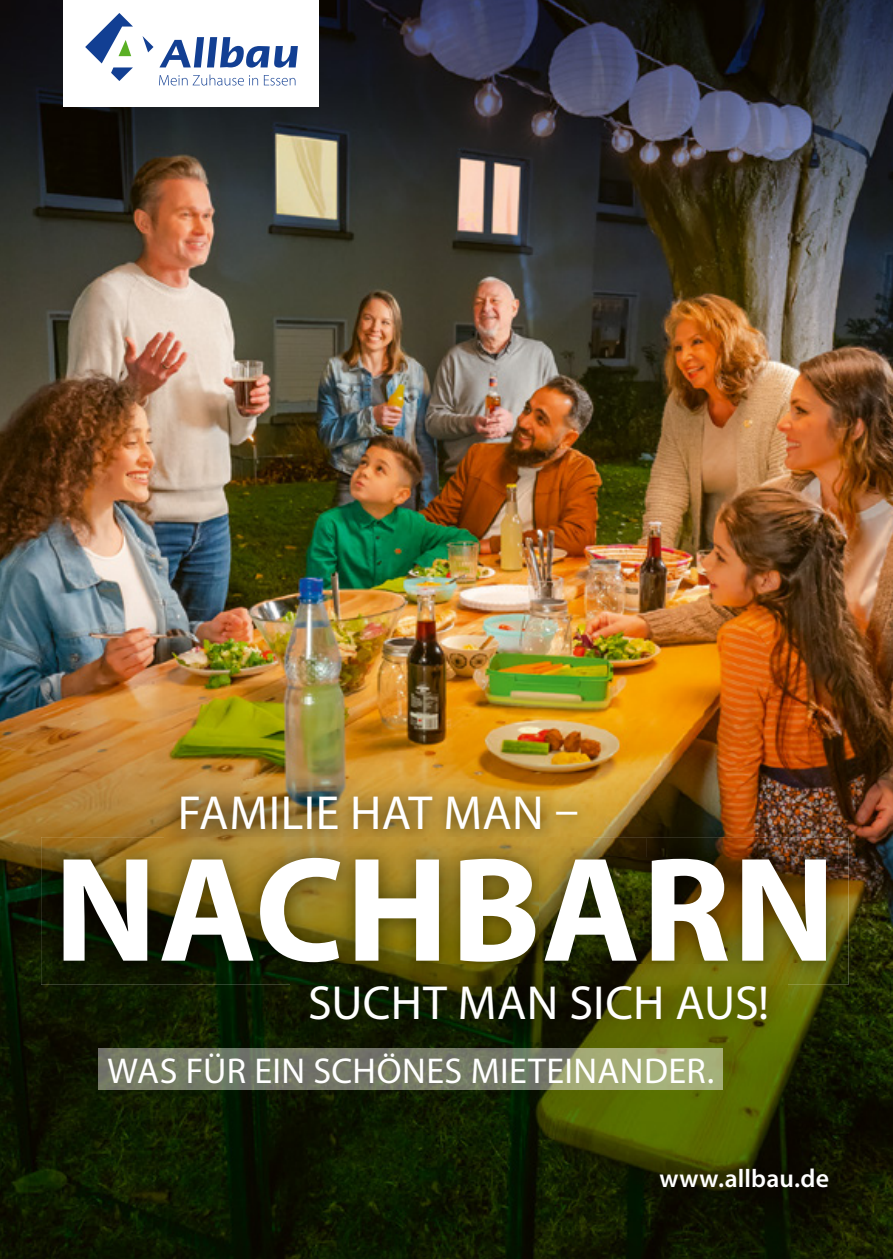
<style>
.page{position:relative;width:893px;height:1259px;background:#fff}
.page>*{position:absolute;margin:0;border:0;box-sizing:border-box;transform-origin:0 0}
.t1{font:700 150px "Myriad Pro";letter-spacing:.01em;color:#fff}
.t2{font:48px "Myriad Pro";letter-spacing:.005em;color:#fff}
.t3{font:36px "Myriad Pro";letter-spacing:.015em;color:#fff}
.t4{font:600 25.5px "Myriad Pro";letter-spacing:.005em;color:#fff}
.s1{font-size:25.8px}
</style>
<div class="page">
<img style="left:0;top:0;width:893px;height:1259px">
<img style="left:99px;top:1048px;width:624px;height:41px">
<img style="left:41px;top:837px;width:303px;height:147px">
<img style="left:344px;top:837px;width:302px;height:127px">
<img style="left:646px;top:837px;width:202px;height:147px">
<img style="left:64px;top:858px;width:762px;height:104px">
<img style="left:165px;top:779px;width:427px;height:66px">
<img style="left:290px;top:964px;width:498px;height:77px">
<div style="left:64px;top:0;width:255px;height:107px;background:#fff"></div>
<svg style="left:85px;top:13px;width:48px;height:68px"></svg>
<svg style="left:143px;top:36px;width:10px;height:16px"></svg>
<svg style="left:159px;top:37px;width:139px;height:31px"></svg>
<svg style="left:159px;top:75px;width:99px;height:11px"></svg>
<svg style="left:264px;top:75px;width:31px;height:10px"></svg>
<p class="t2" style="left:178px;top:784px;width:402px">FAMILIE HAT MAN –</p>
<p class="t1" style="left:54px;top:812px;width:784px">NACHBARN</p>
<p class="t2" style="left:308px;top:973px;width:463px">SUCHT MAN SICH AUS!</p>
<p class="t3" style="left:108px;top:1048px;width:608px">WAS FÜR EIN SCHÖNES MIETEINANDER.</p>
<p class="t4" style="left:660px;top:1162px;width:171px">www.allbau.<span class="s1">de</span></p>
</div>
